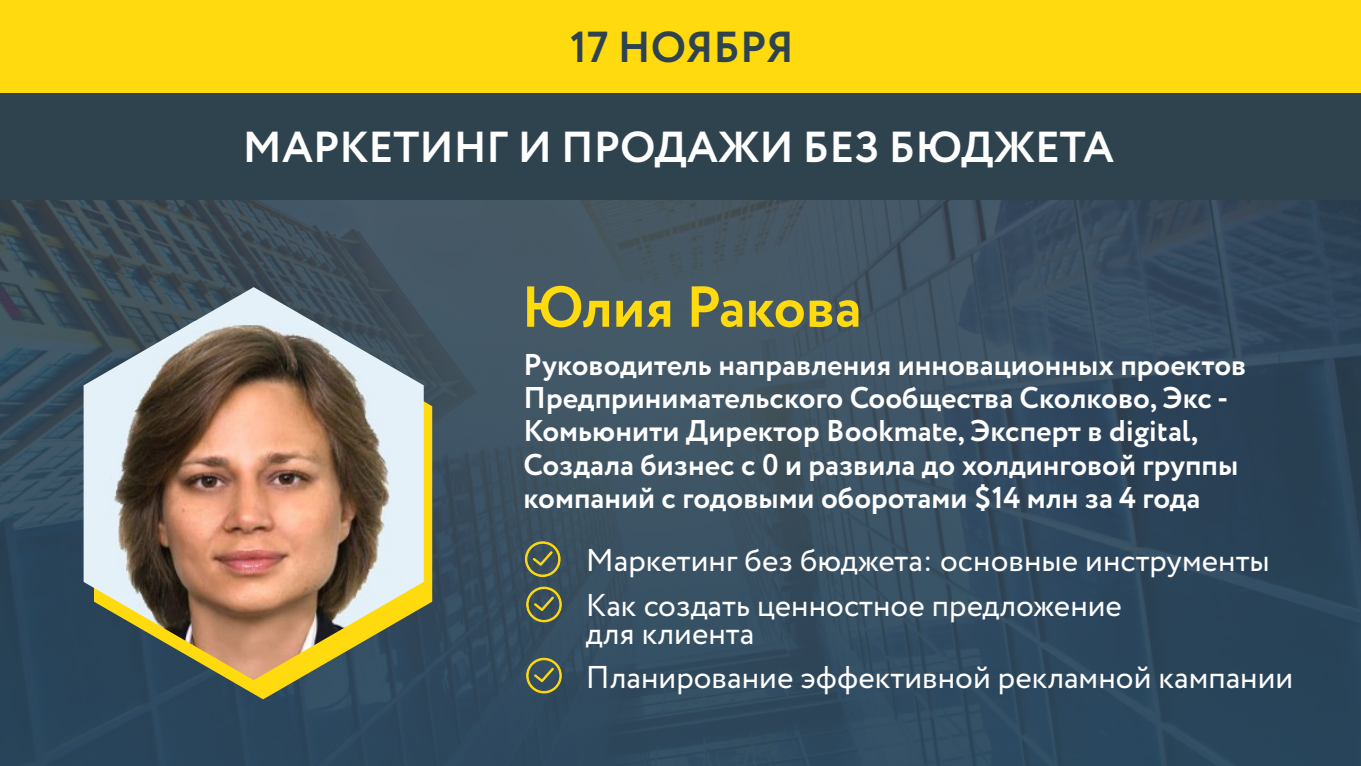
<style>
.page{position:relative;width:1361px;height:766px;background:#fff}
.page>*{position:absolute;margin:0;border:0;box-sizing:border-box;transform-origin:0 0}
.t1{font:700 57.6px "Circe";color:#feda0e}
.t2{font:700 43.35px "Circe";color:#fefefe}
.t3{font:700 43.35px "Circe";color:#2f434f}
.t4{font:31.5px/44.1px "Circe";color:#fefefe}
.t5{font:700 30px/33.3px "Circe";color:#fefefe}
</style>
<div class="page">
<div style="left:0;top:0;width:1361px;height:765px;background:#2b2a29;opacity:.67"></div>
<div style="left:0;top:0;width:1361px;height:94px;background:#feda0e"></div>
<svg style="left:524px;top:540px;width:37px;height:37px"></svg>
<svg style="left:525px;top:586px;width:37px;height:36px"></svg>
<svg style="left:525px;top:657px;width:37px;height:36px"></svg>
<div style="left:0;top:94px;width:1361px;height:106px;background:#2f434f"></div>
<svg style="left:94px;top:308px;width:338px;height:391px"></svg>
<img style="left:84px;top:321px;width:340px;height:359px">
<svg style="left:184px;top:287px;width:135px;height:38px"></svg>
<h2 class="t3" style="left:570px;top:18px;width:225px">17 НОЯБРЯ</h2>
<h2 class="t2" style="left:243px;top:117px;width:872px">МАРКЕТИНГ И ПРОДАЖИ БЕЗ БЮДЖЕТА</h2>
<h1 class="t1" style="left:521px;top:268px;width:341px">Юлия Ракова</h1>
<p class="t5" style="left:524px;top:349px;width:724px">Руководитель направления инновационных проектов Предпринимательского Сообщества Сколково, Экс - Комьюнити Директор Bookmate, Эксперт в digital, Создала бизнес c 0 и развила до холдинговой группы компаний с годовыми оборотами $14 млн за 4 года</p>
<p class="t4" style="left:586px;top:540px;width:685px">Маркетинг без бюджета: основные инструменты<br>Как создать ценностное предложение</p>
<p class="t4" style="left:586px;top:612px;width:709px">для клиента<br>Планирование эффективной рекламной кампании</p>
</div>
